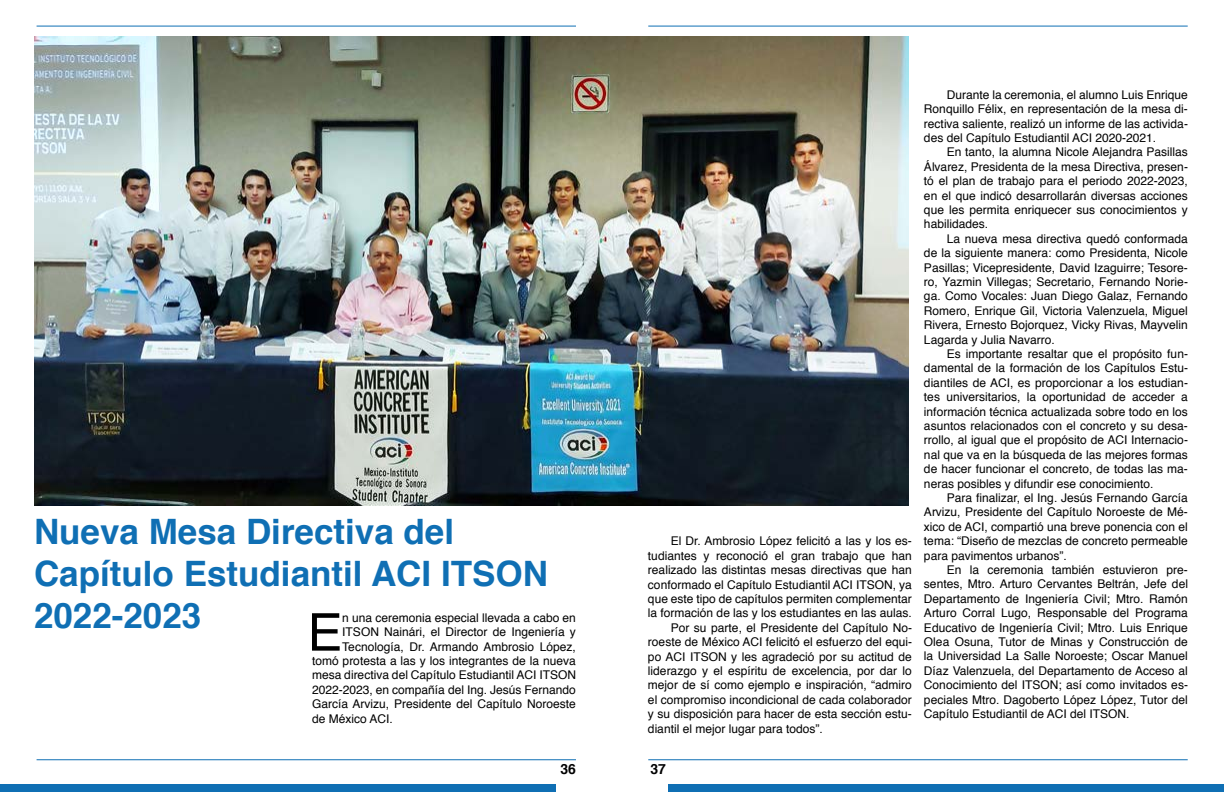
<style>
.page{position:relative;width:1224px;height:792px;background:#fff}
.page>*{position:absolute;margin:0;border:0;box-sizing:border-box;transform-origin:0 0}
.t1{font:52.2px "Helvetica";color:#000}
.t2{font:700 35px/42px "Helvetica";color:#0f6fb4}
.t3{font:700 14px "Helvetica";color:#000}
.t4{font:12px/14.4px "Helvetica";color:#000;text-align:justify}
</style>
<div class="page">
<div style="left:0;top:784px;width:556px;height:8px;background:#0f6fb4"></div>
<div style="left:668px;top:784px;width:556px;height:8px;background:#0f6fb4"></div>
<hr style="left:37px;top:26px;width:539px;height:1px;background:#0f6fb4">
<hr style="left:37px;top:759px;width:539px;height:1px;background:#0f6fb4">
<hr style="left:648px;top:26px;width:540px;height:1px;background:#0f6fb4">
<hr style="left:648px;top:759px;width:540px;height:1px;background:#0f6fb4">
<img style="left:34px;top:36px;width:874px;height:470px">
<h2 class="t2" style="left:34px;top:511px;width:516px">Nueva Mesa Directiva del<br>Capítulo Estudiantil ACI ITSON<br>2022-2023</h2>
<h1 class="t1" style="left:308px;top:592px;width:36px">E</h1>
<p class="t4" style="left:342px;top:611px;width:235px">n una ceremonia especial llevada a cabo en</p>
<p class="t4" style="left:342px;top:625px;width:235px">ITSON Nainári, el Director de Ingeniería y</p>
<p class="t4" style="left:342px;top:640px;width:235px">Tecnología, Dr. Armando Ambrosio López,</p>
<p class="t4" style="left:312px;top:654px;width:265px">tomó protesta a las y los integrantes de la nueva</p>
<p class="t4" style="left:312px;top:668px;width:266px">mesa directiva del Capítulo Estudiantil ACI ITSON</p>
<p class="t4" style="left:312px;top:683px;width:265px">2022-2023, en compañía del Ing. Jesús Fernando</p>
<p class="t4" style="left:312px;top:697px;width:265px">García Arvizu, Presidente del Capítulo Noroeste</p>
<p class="t4" style="left:312px;top:712px;width:82px">de México ACI.</p>
<p class="t4" style="left:671px;top:534px;width:243px">El Dr. Ambrosio López felicitó a las y los es-</p>
<p class="t4" style="left:648px;top:549px;width:265px">tudiantes y reconoció el gran trabajo que han</p>
<p class="t4" style="left:648px;top:563px;width:265px">realizado las distintas mesas directivas que han</p>
<p class="t4" style="left:648px;top:577px;width:265px">conformado el Capítulo Estudiantil ACI ITSON, ya</p>
<p class="t4" style="left:648px;top:592px;width:265px">que este tipo de capítulos permiten complementar</p>
<p class="t4" style="left:648px;top:606px;width:266px">la formación de las y los estudiantes en las aulas.</p>
<p class="t4" style="left:671px;top:621px;width:243px">Por su parte, el Presidente del Capítulo No-</p>
<p class="t4" style="left:648px;top:635px;width:265px">roeste de México ACI felicitó el esfuerzo del equi-</p>
<p class="t4" style="left:648px;top:649px;width:266px">po ACI ITSON y les agradeció por su actitud de</p>
<p class="t4" style="left:648px;top:664px;width:265px">liderazgo y el espíritu de excelencia, por dar lo</p>
<p class="t4" style="left:648px;top:678px;width:265px">mejor de sí como ejemplo e inspiración, “admiro</p>
<p class="t4" style="left:648px;top:693px;width:265px">el compromiso incondicional de cada colaborador</p>
<p class="t4" style="left:648px;top:707px;width:265px">y su disposición para hacer de esta sección estu-</p>
<p class="t4" style="left:648px;top:721px;width:176px">diantil el mejor lugar para todos”.</p>
<p class="t3" style="left:560px;top:757px;width:17px">36</p>
<p class="t3" style="left:651px;top:757px;width:17px">37</p>
<p class="t4" style="left:924px;top:88px;width:265px;text-indent:23px">Durante la ceremonia, el alumno Luis Enrique Ronquillo Félix, en representación de la mesa di&shy;rectiva saliente, realizó un informe de las activida&shy;des del Capítulo Estudiantil ACI 2020-2021.</p>
<p class="t4" style="left:924px;top:145px;width:265px;text-indent:23px">En tanto, la alumna Nicole Alejandra Pasillas Álvarez, Presidenta de la mesa Directiva, presen&shy;tó el plan de trabajo para el periodo 2022-2023, en el que indicó desarrollarán diversas acciones que les permita enriquecer sus conocimientos y habilidades.</p>
<p class="t4" style="left:924px;top:232px;width:265px;text-indent:23px">La nueva mesa directiva quedó conformada de la siguiente manera: como Presidenta, Nicole Pasillas; Vicepresidente, David Izaguirre; Tesore&shy;ro, Yazmin Villegas; Secretario, Fernando Norie&shy;ga. Como Vocales: Juan Diego Galaz, Fernando Romero, Enrique Gil, Victoria Valenzuela, Miguel Rivera, Ernesto Bojorquez, Vicky Rivas, Mayvelin Lagarda y Julia Navarro.</p>
<p class="t4" style="left:924px;top:347px;width:266px;text-indent:23px">Es importante resaltar que el propósito fun&shy;damental de la formación de los Capítulos Estu&shy;diantiles de ACI, es proporcionar a los estudian&shy;tes universitarios, la oportunidad de acceder a información técnica actualizada sobre todo en los asuntos relacionados con el concreto y su desa&shy;rrollo, al igual que el propósito de ACI Internacio&shy;nal que va en la búsqueda de las mejores formas de hacer funcionar el concreto, de todas las ma&shy;neras posibles y difundir ese conocimiento.</p>
<p class="t4" style="left:924px;top:491px;width:266px;text-indent:23px">Para finalizar, el Ing. Jesús Fernando García Arvizu, Presidente del Capítulo Noroeste de Mé&shy;xico de ACI, compartió una breve ponencia con el tema: “Diseño de mezclas de concreto permeable para pavimentos urbanos”.</p>
<p class="t4" style="left:924px;top:563px;width:266px;text-indent:23px">En la ceremonia también estuvieron pre&shy;sentes, Mtro. Arturo Cervantes Beltrán, Jefe del Departamento de Ingeniería Civil; Mtro. Ramón Arturo Corral Lugo, Responsable del Programa Educativo de Ingeniería Civil; Mtro. Luis Enrique Olea Osuna, Tutor de Minas y Construcción de la Universidad La Salle Noroeste; Oscar Manuel Díaz Valenzuela, del Departamento de Acceso al Conocimiento del ITSON; así como invitados es&shy;peciales Mtro. Dagoberto López López, Tutor del Capítulo Estudiantil de ACI del ITSON.</p>
</div>
